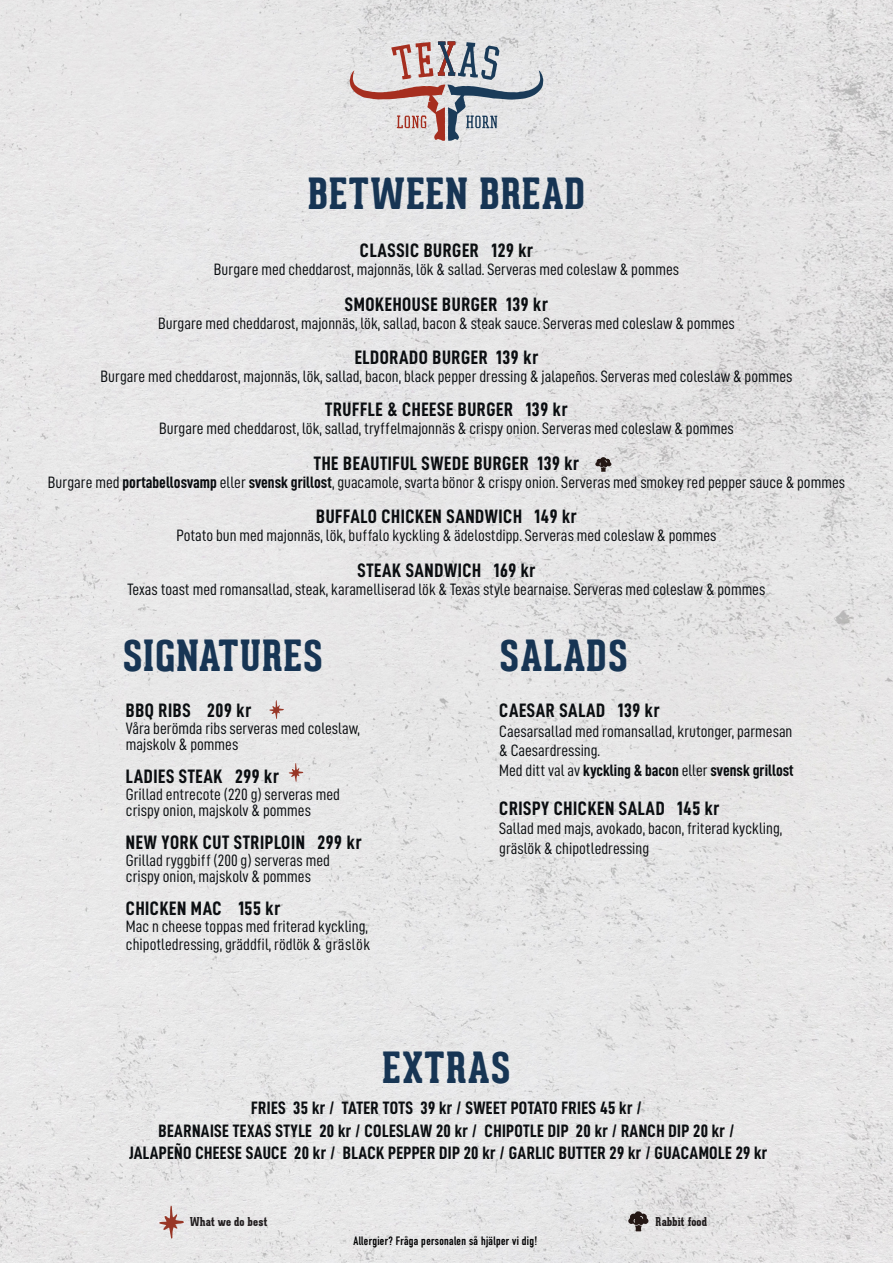
<style>
.page{position:relative;width:893px;height:1263px;background:#fff}
.page>*{position:absolute;margin:0;border:0;box-sizing:border-box;transform-origin:0 0}
.t1{font:800 42px "Geared Slab";letter-spacing:.02em;color:#173554}
.t2{font:19.5px "D DIN Condensed Bold";letter-spacing:.03em;color:#0b0e11}
.t3{font:18px/22.5px "D DIN Condensed Bold";letter-spacing:.02em;color:#0b0e11;text-align:center}
.t4{font:16.5px/19.5px "D DIN Condensed";color:#0b0e11}
.t5{font:700 12px "DIN Condensed";letter-spacing:.03em;color:#000001}
.t6{font:800 12px "Geared Slab";color:#231f20}
.s1{font-family:"D DIN Condensed Bold"}
</style>
<div class="page">
<img style="left:0;top:0;width:893px;height:1263px">
<svg style="left:269px;top:700px;width:15px;height:19px"></svg>
<svg style="left:289px;top:763px;width:14px;height:19px"></svg>
<svg style="left:159px;top:1205px;width:25px;height:33px"></svg>
<svg style="left:628px;top:1211px;width:21px;height:20px"></svg>
<svg style="left:595px;top:457px;width:17px;height:15px"></svg>
<svg style="left:350px;top:41px;width:193px;height:100px;background:#c7bec0"></svg>
<p class="t1" style="left:308px;top:170px;width:279px">BETWEEN BREAD</p>
<p class="t2" style="left:360px;top:240px;width:175px">CLASSIC BURGER 129 kr</p>
<p class="t4" style="left:214px;top:259px;width:467px">Burgare med cheddarost, majonnäs, lök &amp; sallad. Serveras med coleslaw &amp; pommes</p>
<p class="t2" style="left:345px;top:294px;width:205px">SMOKEHOUSE BURGER 139 kr</p>
<p class="t4" style="left:158px;top:313px;width:578px">Burgare med cheddarost, majonnäs, lök, sallad, bacon &amp; steak sauce. Serveras med coleslaw &amp; pommes</p>
<p class="t2" style="left:355px;top:346px;width:185px">ELDORADO BURGER 139 kr</p>
<p class="t4" style="left:101px;top:366px;width:693px">Burgare med cheddarost, majonnäs, lök, sallad, bacon, black pepper dressing &amp; jalapeños. Serveras med coleslaw &amp; pommes</p>
<p class="t2" style="left:325px;top:399px;width:244px">TRUFFLE &amp; CHEESE BURGER 139 kr</p>
<p class="t4" style="left:159px;top:418px;width:576px">Burgare med cheddarost, lök, sallad, tryffelmajonnäs &amp; crispy onion. Serveras med coleslaw &amp; pommes</p>
<p class="t2" style="left:314px;top:453px;width:267px">THE BEAUTIFUL SWEDE BURGER 139 kr</p>
<p class="t4" style="left:48px;top:472px;width:799px">Burgare med <span class="s1">portabellosvamp</span> eller <span class="s1">svensk grillost</span>, guacamole, svarta bönor &amp; crispy onion. Serveras med smokey red pepper sauce &amp; pommes</p>
<p class="t2" style="left:316px;top:506px;width:262px">BUFFALO CHICKEN SANDWICH 149 kr</p>
<p class="t4" style="left:176px;top:525px;width:542px">Potato bun med majonnäs, lök, buffalo kyckling &amp; ädelostdipp. Serveras med coleslaw &amp; pommes</p>
<p class="t2" style="left:358px;top:560px;width:179px">STEAK SANDWICH 169 kr</p>
<p class="t4" style="left:128px;top:579px;width:639px">Texas toast med romansallad, steak, karamelliserad lök &amp; Texas style bearnaise. Serveras med coleslaw &amp; pommes</p>
<p class="t1" style="left:123px;top:632px;width:202px">SIGNATURES</p>
<p class="t2" style="left:126px;top:700px;width:127px">BBQ RIBS 209 kr</p>
<p class="t4" style="left:126px;top:718px;width:235px">Våra berömda ribs serveras med coleslaw,</p>
<p class="t4" style="left:126px;top:735px;width:114px">majskolv &amp; pommes</p>
<p class="t2" style="left:126px;top:766px;width:155px">LADIES STEAK 299 kr</p>
<p class="t4" style="left:126px;top:784px;width:216px">Grillad entrecote (220 g) serveras med</p>
<p class="t4" style="left:126px;top:801px;width:187px">crispy onion, majskolv &amp; pommes</p>
<p class="t2" style="left:126px;top:832px;width:237px">NEW YORK CUT STRIPLOIN 299 kr</p>
<p class="t4" style="left:126px;top:850px;width:205px">Grillad ryggbiff (200 g) serveras med</p>
<p class="t4" style="left:126px;top:867px;width:187px">crispy onion, majskolv &amp; pommes</p>
<p class="t2" style="left:126px;top:898px;width:156px">CHICKEN MAC 155 kr</p>
<p class="t4" style="left:126px;top:916px;width:244px">Mac n cheese toppas med friterad kyckling,</p>
<p class="t4" style="left:126px;top:934px;width:246px">chipotledressing, gräddfil, rödlök &amp; gräslök</p>
<p class="t1" style="left:499px;top:632px;width:130px">SALADS</p>
<p class="t2" style="left:499px;top:700px;width:162px">CAESAR SALAD 139 kr</p>
<p class="t4" style="left:499px;top:721px;width:296px">Caesarsallad med romansallad, krutonger, parmesan &amp; Caesardressing.<br>Med ditt val av <span class="s1">kyckling &amp; bacon</span> eller <span class="s1">svensk grillost</span></p>
<p class="t2" style="left:499px;top:797px;width:222px">CRISPY CHICKEN SALAD 145 kr</p>
<p class="t4" style="left:499px;top:819px;width:284px">Sallad med majs, avokado, bacon, friterad kyckling, gräslök &amp; chipotledressing</p>
<p class="t1" style="left:382px;top:1043px;width:130px">EXTRAS</p>
<p class="t3" style="left:129px;top:1096px;width:640px">FRIES 35 kr / TATER TOTS 39 kr / SWEET POTATO FRIES 45 kr /<br>BEARNAISE TEXAS STYLE 20 kr / COLESLAW 20 kr / CHIPOTLE DIP 20 kr / RANCH DIP 20 kr /<br>JALAPEÑO CHEESE SAUCE 20 kr / BLACK PEPPER DIP 20 kr / GARLIC BUTTER 29 kr / GUACAMOLE 29 kr</p>
<p class="t6" style="left:190px;top:1215px;width:79px">What we do best</p>
<p class="t6" style="left:656px;top:1214px;width:53px">Rabbit food</p>
<p class="t5" style="left:353px;top:1233px;width:186px">Allergier? Fråga personalen så hjälper vi dig!</p>
</div>
